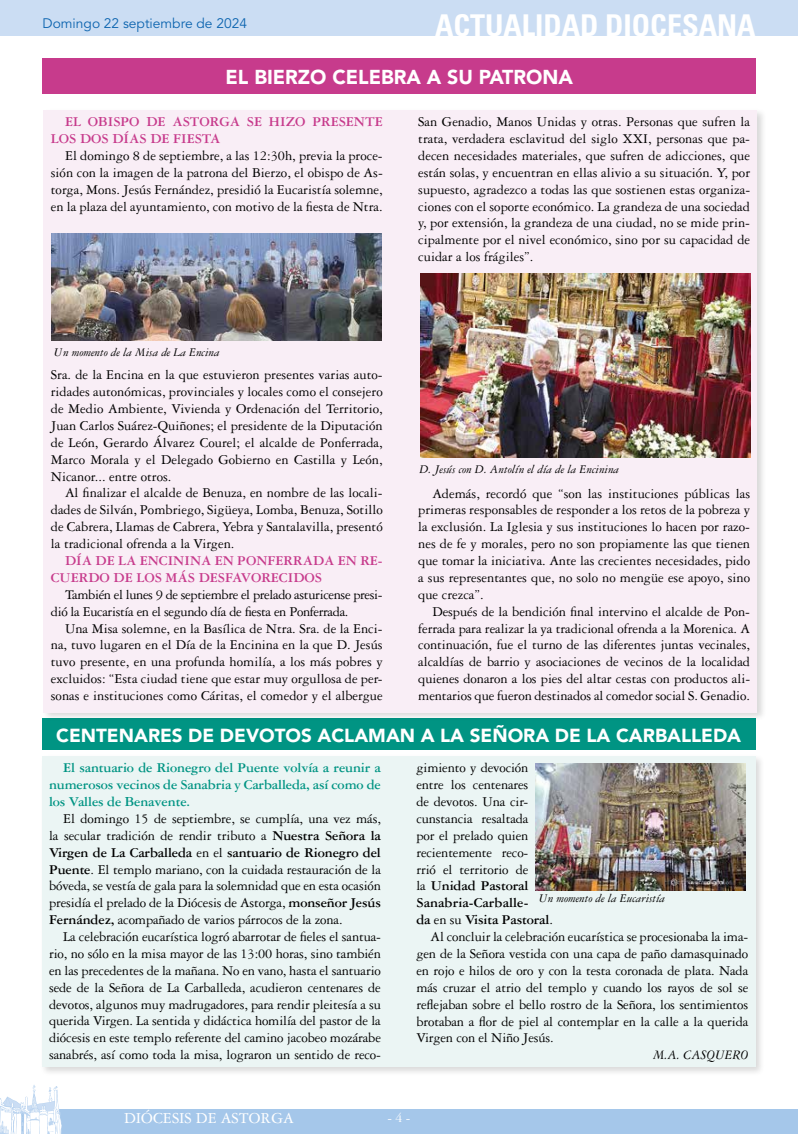
<style>
.page{position:relative;width:798px;height:1134px;background:#fff}
.page>*{position:absolute;margin:0;border:0;box-sizing:border-box;transform-origin:0 0}
.t1{font:700 condensed 30px "Univers LT Std";color:#fff}
.t2{font:900 20px "Avenir LT Std";color:#fff}
.t3{font:900 18.75px "Avenir LT Std";color:#fff}
.t4{font:16.25px "Garamond 3 LT Std";color:#fff}
.t5{font:14.38px/16.9px "Garamond 3 LT Std";letter-spacing:-.01em;color:#000;text-align:justify}
.t6{font:700 14.38px/16.9px "Garamond 3 LT Std";letter-spacing:-.01em;color:#009483;text-align:justify}
.t7{font:700 14.38px/16.9px "Garamond 3 LT Std";color:#c73b8c}
.t8{font:700 14.38px "Garamond 3 LT Std";letter-spacing:-.01em;color:#000}
.t9{font:13.75px "Avenir LT Std";color:#0c64af}
.t10{font:italic 13.75px "Garamond 3 LT Std";letter-spacing:-.01em;color:#000}
.t11{font:13.75px "Garamond 3 LT Std";color:#fff}
.t12{font:italic 12.5px "Garamond 3 LT Std";color:#000}
.s1{font-weight:700}
.s2{font-weight:400}
</style>
<div class="page">
<div style="left:0;top:1109px;width:797px;height:25px;background:#a5c7ea"></div>
<svg style="left:797px;top:1109px;width:1px;height:25px"></svg>
<svg style="left:0;top:1085px;width:62px;height:49px"></svg>
<div style="left:0;top:0;width:797px;height:35px;background:#cbddf3"></div>
<div style="left:42px;top:718px;width:713px;height:32px;background:#009483"></div>
<div style="left:43px;top:58px;width:712px;height:36px;background:#c73b8c"></div>
<div style="left:41px;top:107px;width:725px;height:615px;background:#000;opacity:.15"></div>
<div style="left:44px;top:110px;width:712px;height:602px;background:#f9eef6"></div>
<div style="left:40px;top:754px;width:725px;height:322px;background:#000;opacity:.15"></div>
<div style="left:42px;top:756px;width:713px;height:311px;background:#ebf5f4"></div>
<img style="left:52px;top:233px;width:329px;height:107px">
<img style="left:420px;top:274px;width:330px;height:184px">
<img style="left:535px;top:763px;width:210px;height:128px">
<p class="t9" style="left:43px;top:16px;width:206px">Domingo 22 septiembre de 2024</p>
<h1 class="t1" style="left:435px;top:7px;width:322px">ACTUALIDAD DIOCESANA</h1>
<h2 class="t2" style="left:225px;top:65px;width:348px">EL BIERZO CELEBRA A SU PATRONA</h2>
<p class="t7" style="left:51px;top:113px;width:333px;text-indent:14px">EL OBISPO DE ASTORGA SE HIZO PRESENTE<br>LOS DOS DÍAS DE FIESTA</p>
<p class="t5" style="left:51px;top:147px;width:333px;text-indent:14px">El domingo 8 de septiembre, a las 12:30h, previa la proce&shy;sión con la imagen de la patrona del Bierzo, el obispo de As&shy;torga, Mons. Jesús Fernández, presidió la Eucaristía solemne, en la plaza del ayuntamiento, con motivo de la fiesta de Ntra.</p>
<p class="t5" style="left:418px;top:113px;width:333px">San Genadio, Manos Unidas y otras. Personas que sufren la trata, verdadera esclavitud del siglo XXI, personas que pa&shy;decen necesidades materiales, que sufren de adicciones, que están solas, y encuentran en ellas alivio a su situación. Y, por supuesto, agradezco a todas las que sostienen estas organiza&shy;ciones con el soporte económico. La grandeza de una sociedad y, por extensión, la grandeza de una ciudad, no se mide prin&shy;cipalmente por el nivel económico, sino por su capacidad de cuidar a los frágiles”.</p>
<p class="t12" style="left:54px;top:345px;width:167px">Un momento de la Misa de La Encina</p>
<p class="t5" style="left:51px;top:367px;width:333px">Sra. de la Encina en la que estuvieron presentes varias auto&shy;ridades autonómicas, provinciales y locales como el consejero de Medio Ambiente, Vivienda y Ordenación del Territorio, Juan Carlos Suárez-Quiñones; el presidente de la Diputación de León, Gerardo Álvarez Courel; el alcalde de Ponferrada, Marco Morala y el Delegado Gobierno en Castilla y León, Nicanor... entre otros.</p>
<p class="t5" style="left:51px;top:485px;width:333px;text-indent:14px">Al finalizar el alcalde de Benuza, en nombre de las locali&shy;dades de Silván, Pombriego, Sigüeya, Lomba, Benuza, Sotillo de Cabrera, Llamas de Cabrera, Yebra y Santalavilla, presentó la tradicional ofrenda a la Virgen.</p>
<p class="t7" style="left:51px;top:552px;width:333px;text-indent:14px">DÍA DE LA ENCININA EN PONFERRADA EN RE-<br>CUERDO DE LOS MÁS DESFAVORECIDOS</p>
<p class="t5" style="left:51px;top:586px;width:333px;text-indent:14px">También el lunes 9 de septiembre el prelado asturicense presi&shy;dió la Eucaristía en el segundo día de fiesta en Ponferrada.</p>
<p class="t5" style="left:51px;top:620px;width:333px;text-indent:14px">Una Misa solemne, en la Basílica de Ntra. Sra. de la Enci&shy;na, tuvo lugaren en el Día de la Encinina en la que D. Jesús tuvo presente, en una profunda homilía, a los más pobres y excluidos: “Esta ciudad tiene que estar muy orgullosa de per&shy;sonas e instituciones como Cáritas, el comedor y el albergue</p>
<p class="t12" style="left:419px;top:462px;width:201px">D. Jesús con D. Antolín el día de la Encinina</p>
<p class="t5" style="left:418px;top:485px;width:333px;text-indent:14px">Además, recordó que “son las instituciones públicas las primeras responsables de responder a los retos de la pobreza y la exclusión. La Iglesia y sus instituciones lo hacen por razo&shy;nes de fe y morales, pero no son propiamente las que tienen que tomar la iniciativa. Ante las crecientes necesidades, pido a sus representantes que, no solo no mengüe ese apoyo, sino que crezca”.</p>
<p class="t5" style="left:418px;top:603px;width:333px;text-indent:14px">Después de la bendición final intervino el alcalde de Pon&shy;ferrada para realizar la ya tradicional ofrenda a la Morenica. A continuación, fue el turno de las diferentes juntas vecinales, alcaldías de barrio y asociaciones de vecinos de la localidad quienes donaron a los pies del altar cestas con productos ali&shy;mentarios que fueron destinados al comedor social S. Genadio.</p>
<h3 class="t3" style="left:56px;top:724px;width:686px">CENTENARES DE DEVOTOS ACLAMAN A LA SEÑORA DE LA CARBALLEDA</h3>
<p class="t6" style="left:49px;top:759px;width:333px;text-indent:14px">El santuario de Rionegro del Puente volvía a reunir a numerosos vecinos de Sanabria y Carballeda, así como de los Valles de Benavente.</p>
<p class="t5" style="left:49px;top:810px;width:333px;text-indent:14px">El domingo 15 de septiembre, se cumplía, una vez más, la secular tradición de rendir tributo a <span class="s1">Nuestra Señora la Virgen de La Carballeda</span> en el <span class="s1">santuario de Rionegro del Puente</span>. El templo mariano, con la cuidada restauración de la bóveda, se vestía de gala para la solemnidad que en esta ocasión presidía el prelado de la Diócesis de Astorga, <span class="s1">monseñor Jesús Fernández,</span> acompañado de varios párrocos de la zona.</p>
<p class="t5" style="left:49px;top:928px;width:333px;text-indent:14px">La celebración eucarística logró abarrotar de fieles el santua&shy;rio, no sólo en la misa mayor de las 13:00 horas, sino también en las precedentes de la mañana. No en vano, hasta el santuario sede de la Señora de La Carballeda, acudieron centenares de devotos, algunos muy madrugadores, para rendir pleitesía a su querida Virgen. La sentida y didáctica homilía del pastor de la diócesis en este templo referente del camino jacobeo mozárabe sanabrés, así como toda la misa, lograron un sentido de reco-</p>
<p class="t5" style="left:416px;top:760px;width:113px">gimiento y devoción</p>
<p class="t5" style="left:416px;top:776px;width:113px">entre los centenares</p>
<p class="t5" style="left:416px;top:793px;width:113px">de devotos. Una cir-</p>
<p class="t5" style="left:416px;top:810px;width:113px">cunstancia resaltada</p>
<p class="t5" style="left:416px;top:827px;width:113px">por el prelado quien</p>
<p class="t5" style="left:416px;top:844px;width:113px">recientemente reco-</p>
<p class="t5" style="left:416px;top:861px;width:113px">rrió el territorio de</p>
<p class="t8" style="left:416px;top:878px;width:113px"><span class="s2">la</span> Unidad Pastoral</p>
<p class="t8" style="left:416px;top:895px;width:113px">Sanabria-Carballe-</p>
<p class="t8" style="left:416px;top:912px;width:138px">da <span class="s2">en su</span> Visita Pastoral<span class="s2">.</span></p>
<p class="t5" style="left:430px;top:928px;width:319px">Al concluir la celebración eucarística se procesionaba la ima-</p>
<p class="t5" style="left:416px;top:945px;width:333px">gen de la Señora vestida con una capa de paño damasquinado</p>
<p class="t5" style="left:416px;top:962px;width:333px">en rojo e hilos de oro y con la testa coronada de plata. Nada</p>
<p class="t5" style="left:416px;top:979px;width:333px">más cruzar el atrio del templo y cuando los rayos de sol se</p>
<p class="t5" style="left:416px;top:996px;width:333px">reflejaban sobre el bello rostro de la Señora, los sentimientos</p>
<p class="t5" style="left:416px;top:1013px;width:333px">brotaban a flor de piel al contemplar en la calle a la querida</p>
<p class="t5" style="left:416px;top:1030px;width:139px">Virgen con el Niño Jesús.</p>
<p class="t10" style="left:653px;top:1047px;width:96px">M.A. CASQUERO</p>
<p class="t12" style="left:538px;top:892px;width:128px">Un momento de la Eucaristía</p>
<p class="t4" style="left:124px;top:1109px;width:171px">DIÓCESIS DE ASTORGA</p>
<p class="t11" style="left:387px;top:1110px;width:24px">- 4 -</p>
</div>
